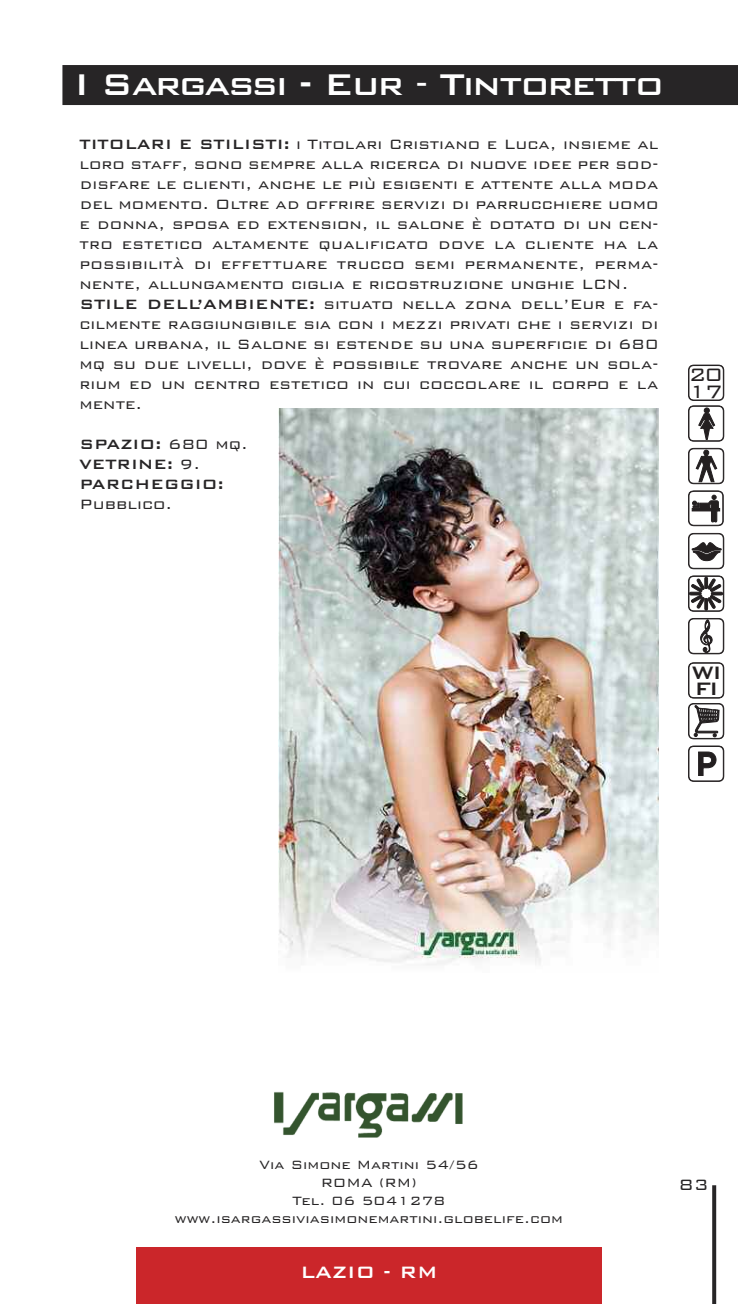
<style>
.page{position:relative;width:738px;height:1304px;background:#fff}
.page>*{position:absolute;margin:0;border:0;box-sizing:border-box;transform-origin:0 0}
.t1{font:500 40px "Bank Gothic BT";letter-spacing:-.05em;color:#fff}
.t2{font:300 24px "Bank Gothic BT";color:#231f20}
.t3{font:500 24px "Bank Gothic BT";color:#231f20}
.t4{font:500 22px "Bank Gothic BT";color:#fff}
.t5{font:300 20px "Bank Gothic BT";color:#272526}
.t6{font:300 18px/20px "Bank Gothic BT";color:#272526}
.t7{font:500 18px/20px "Bank Gothic BT";color:#272526}
.t8{font:300 16px/18px "Bank Gothic BT";color:#272526;text-align:center}
.s1{font-weight:300}
.s2{font-weight:500}
</style>
<div class="page">
<div style="left:62px;top:65px;width:675px;height:40px;background:#272526"></div>
<svg style="left:712px;top:1185px;width:3px;height:119px"></svg>
<div style="left:136px;top:1247px;width:465px;height:57px;background:#cb262a"></div>
<div style="left:687px;top:365px;width:36px;height:36px;border:2px solid #231f20;border-radius:5px"></div>
<div style="left:688px;top:366px;width:34px;height:34px;background:#fff;border-radius:5px"></div>
<div style="left:688px;top:365px;width:35px;height:35px;border:1px solid #231f20;border-radius:5px"></div>
<div style="left:687px;top:405px;width:36px;height:37px;border:2px solid #231f20;border-radius:5px"></div>
<div style="left:688px;top:406px;width:34px;height:35px;background:#fff;border-radius:5px"></div>
<div style="left:688px;top:406px;width:35px;height:35px;border:1px solid #231f20;border-radius:5px"></div>
<svg style="left:697px;top:407px;width:17px;height:33px"></svg>
<div style="left:687px;top:448px;width:36px;height:36px;border:2px solid #231f20;border-radius:5px"></div>
<div style="left:688px;top:449px;width:34px;height:34px;background:#fff;border-radius:5px"></div>
<div style="left:688px;top:448px;width:35px;height:36px;border:1px solid #231f20;border-radius:5px"></div>
<svg style="left:695px;top:450px;width:21px;height:32px"></svg>
<svg style="left:688px;top:490px;width:35px;height:36px"></svg>
<div style="left:687px;top:533px;width:36px;height:36px;border:2px solid #231f20;border-radius:5px"></div>
<div style="left:688px;top:534px;width:34px;height:34px;background:#fff;border-radius:5px"></div>
<div style="left:688px;top:533px;width:35px;height:36px;border:1px solid #231f20;border-radius:5px"></div>
<svg style="left:691px;top:542px;width:30px;height:19px"></svg>
<div style="left:687px;top:575px;width:36px;height:37px;border:2px solid #231f20;border-radius:5px"></div>
<div style="left:688px;top:576px;width:35px;height:35px;border:1px solid #231f20;border-radius:5px"></div>
<svg style="left:688px;top:577px;width:34px;height:34px"></svg>
<div style="left:687px;top:618px;width:36px;height:36px;border:2px solid #231f20;border-radius:5px"></div>
<div style="left:688px;top:619px;width:34px;height:34px;background:#fff;border-radius:5px"></div>
<div style="left:688px;top:618px;width:35px;height:36px;border:1px solid #231f20;border-radius:5px"></div>
<svg style="left:699px;top:619px;width:13px;height:34px"></svg>
<div style="left:687px;top:662px;width:36px;height:37px;border:2px solid #231f20;border-radius:5px"></div>
<div style="left:688px;top:663px;width:34px;height:35px;background:#fff;border-radius:5px"></div>
<div style="left:688px;top:663px;width:35px;height:35px;border:1px solid #231f20;border-radius:5px"></div>
<div style="left:687px;top:703px;width:36px;height:36px;border:2px solid #231f20;border-radius:5px"></div>
<div style="left:688px;top:704px;width:34px;height:34px;background:#fff;border-radius:5px"></div>
<div style="left:688px;top:703px;width:35px;height:36px;border:1px solid #231f20;border-radius:5px"></div>
<svg style="left:693px;top:705px;width:26px;height:32px"></svg>
<div style="left:687px;top:746px;width:36px;height:36px;border:2px solid #231f20;border-radius:5px"></div>
<div style="left:688px;top:746px;width:34px;height:35px;background:#fff;border-radius:5px"></div>
<div style="left:688px;top:746px;width:35px;height:35px;border:1px solid #231f20;border-radius:5px"></div>
<svg style="left:698px;top:752px;width:18px;height:24px"></svg>
<img style="left:274px;top:1092px;width:189px;height:46px">
<img style="left:278px;top:408px;width:380px;height:557px">
<h1 class="t1" style="left:74px;top:58px;width:591px">I Sargassi - Eur <span class="s1">-</span> Tintoretto</h1>
<p class="t6" style="left:79px;top:133px;width:580px"><span class="s2">TITOLARI E STILISTI:</span> i Titolari Cristiano e Luca, insieme al loro staff, sono sempre alla ricerca di nuove idee per sod&shy;disfare le clienti, anche le più esigenti e attente alla moda del momento. Oltre ad offrire servizi di parrucchiere uomo e donna, sposa ed extension, il salone è dotato di un cen&shy;tro estetico altamente qualificato dove la cliente ha la possibilità di effettuare trucco semi permanente, perma&shy;nente, allungamento ciglia e ricostruzione unghie LCN.<br><span class="s2">STILE DELL’AMBIENTE:</span> situato nella zona dell’Eur e fa&shy;cilmente raggiungibile sia con i mezzi privati che i servizi di linea urbana, il Salone si estende su una superficie di 680 mq su due livelli, dove è possibile trovare anche un sola&shy;rium ed un centro estetico in cui coccolare il corpo e la mente.</p>
<p class="t7" style="left:79px;top:433px;width:170px">SPAZIO: <span class="s1">680 mq.<br></span>VETRINE: <span class="s1">9.<br></span>PARCHEGGIO:</p>
<p class="t6" style="left:79px;top:493px;width:94px">Pubblico.</p>
<h2 class="t2" style="left:688px;top:359px;width:36px">20</h2>
<h2 class="t2" style="left:688px;top:375px;width:36px">17</h2>
<h2 class="t3" style="left:690px;top:656px;width:32px">WI</h2>
<h2 class="t3" style="left:694px;top:673px;width:26px">FI</h2>
<p class="t8" style="left:175px;top:1154px;width:389px">Via Simone Martini 54/56<br>ROMA (RM)<br>Tel. 06 5041278 www.isargassiviasimonemartini.globelife.com</p>
<p class="t4" style="left:300px;top:1258px;width:138px">LAZIO - RM</p>
<p class="t5" style="left:678px;top:1171px;width:31px">83</p>
</div>
